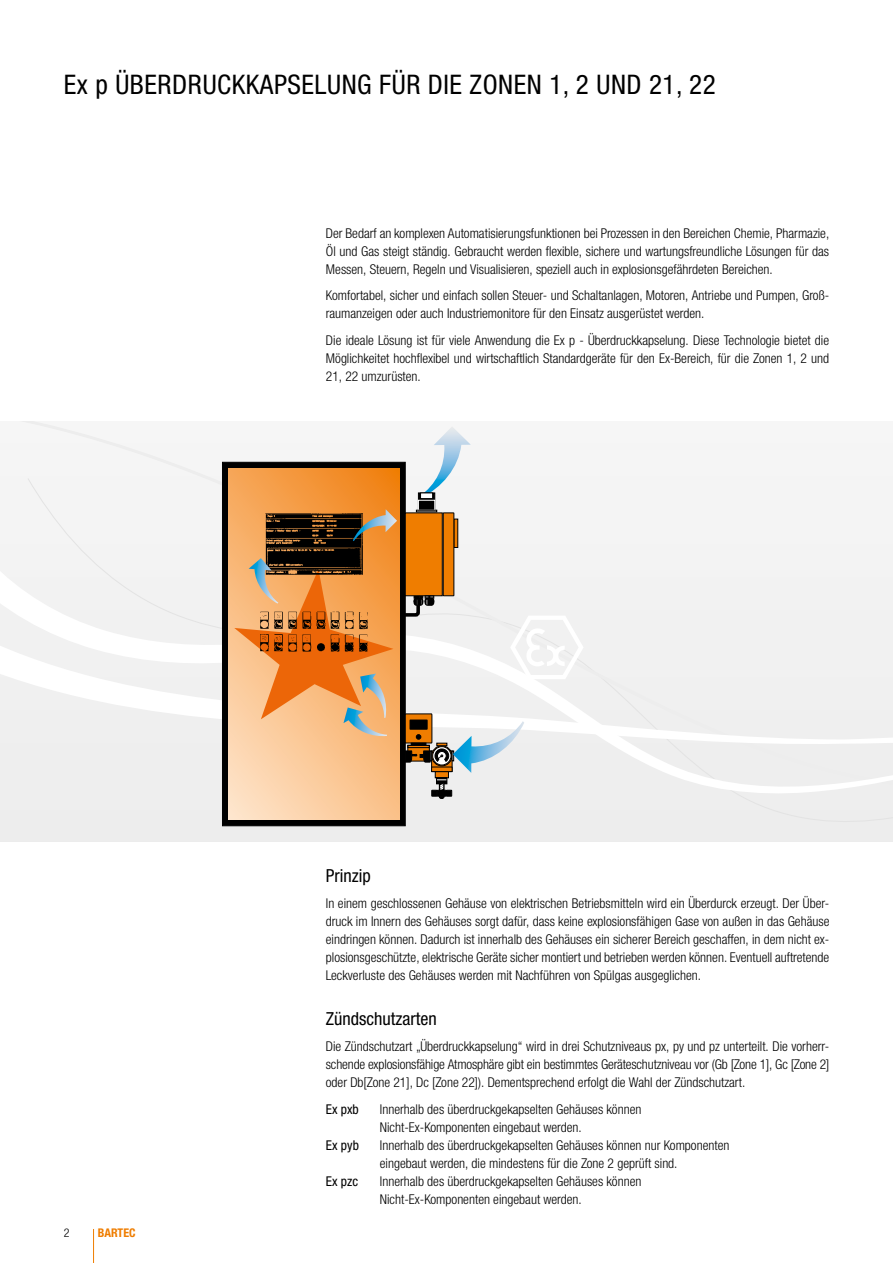
<style>
.page{position:relative;width:893px;height:1263px;background:#fff}
.page>*{position:absolute;margin:0;border:0;box-sizing:border-box;transform-origin:0 0}
.t1{font:condensed 27px "Helvetica Neue LTW1 G";letter-spacing:.02em;color:#000}
.t2{font:condensed 18px "Helvetica Neue LTW1 G";color:#000}
.t3{font:300 condensed 13.5px/18px "Helvetica Neue LTW1 G";color:#000;text-align:justify}
.t4{font:condensed 13.5px "Helvetica Neue LTW1 G";color:#000}
.t5{font:700 condensed 12px "Helvetica Neue LTW1 G";color:#ef7d00}
.t6{font:300 condensed 12px "Helvetica Neue LTW1 G";color:#000}
</style>
<div class="page">
<hr style="left:93px;top:1229px;width:1px;height:34px;background:#ef7d00">
<div style="left:27px;top:796px;width:866px;height:30px;background:#ededed"></div>
<div style="left:0;top:421px;width:893px;height:75px;background:#f5f5f5"></div>
<svg style="left:0;top:496px;width:893px;height:300px;fill:#f1f1f1"></svg>
<svg style="left:419px;top:426px;width:52px;height:72px"></svg>
<svg style="left:222px;top:462px;width:183px;height:364px;background:#1d1711"></svg>
<svg style="left:229px;top:468px;width:170px;height:351px;background:#f8b574"></svg>
<div style="left:418px;top:493px;width:17px;height:17px;background:#393939;border:1px solid #000"></div>
<div style="left:418px;top:500px;width:17px;height:10px;background:#000"></div>
<svg style="left:420px;top:493px;width:13px;height:6px"></svg>
<div style="left:435px;top:771px;width:14px;height:7px;background:#ef7d00;border:1px solid #000"></div>
<div style="left:436px;top:778px;width:11px;height:6px;border:1px solid #000"></div>
<svg style="left:432px;top:779px;width:20px;height:20px"></svg>
<svg style="left:234px;top:509px;width:349px;height:264px"></svg>
<h1 class="t1" style="left:64px;top:68px;width:653px">Ex p ÜBERDRUCKKAPSELUNG FÜR DIE ZONEN 1, 2 UND 21, 22</h1>
<p class="t3" style="left:326px;top:224px;width:505px">Der Bedarf an komplexen Automatisierungsfunktionen bei Prozessen in den Bereichen Chemie, Pharmazie, Öl und Gas steigt ständig. Gebraucht werden flexible, sichere und wartungsfreundliche Lösungen für das Messen, Steuern, Regeln und Visualisieren, speziell auch in explosionsgefährdeten Bereichen.</p>
<p class="t3" style="left:326px;top:286px;width:505px">Komfortabel, sicher und einfach sollen Steuer- und Schaltanlagen, Motoren, Antriebe und Pumpen, Groß&shy;raumanzeigen oder auch Industriemonitore für den Einsatz ausgerüstet werden.</p>
<p class="t3" style="left:326px;top:331px;width:505px">Die ideale Lösung ist für viele Anwendung die Ex p - Überdruckkapselung. Diese Technologie bietet die Möglichkeitet hochflexibel und wirtschaftlich Standardgeräte für den Ex-Bereich, für die Zonen 1, 2 und 21, 22 umzurüsten.</p>
<p class="t6" style="left:64px;top:1226px;width:7px">2</p>
<p class="t5" style="left:98px;top:1226px;width:39px">BARTEC</p>
<h2 class="t2" style="left:326px;top:865px;width:46px">Prinzip</h2>
<p class="t3" style="left:326px;top:894px;width:505px">In einem geschlossenen Gehäuse von elektrischen Betriebsmitteln wird ein Überdurck erzeugt. Der Über&shy;druck im Innern des Gehäuses sorgt dafür, dass keine explosionsfähigen Gase von außen in das Gehäuse eindringen können. Dadurch ist innerhalb des Gehäuses ein sicherer Bereich geschaffen, in dem nicht ex&shy;plosionsgeschützte, elektrische Geräte sicher montiert und betrieben werden können. Eventuell auftretende Leckverluste des Gehäuses werden mit Nachführen von Spülgas ausgeglichen.</p>
<h2 class="t2" style="left:326px;top:1008px;width:112px">Zündschutzarten</h2>
<p class="t3" style="left:326px;top:1037px;width:505px">Die Zündschutzart „Überdruckkapselung“ wird in drei Schutzniveaus px, py und pz unterteilt. Die vorherr&shy;schende explosionsfähige Atmosphäre gibt ein bestimmtes Geräteschutzniveau vor (Gb [Zone 1], Gc [Zone 2] oder Db[Zone 21], Dc [Zone 22]). Dementsprechend erfolgt die Wahl der Zündschutzart.</p>
<p class="t4" style="left:326px;top:1101px;width:34px">Ex pxb</p>
<p class="t3" style="left:380px;top:1100px;width:263px">Innerhalb des überdruckgekapselten Gehäuses können<br>Nicht-Ex-Komponenten eingebaut werden.</p>
<p class="t4" style="left:326px;top:1137px;width:35px">Ex pyb</p>
<p class="t3" style="left:380px;top:1136px;width:351px">Innerhalb des überdruckgekapselten Gehäuses können nur Komponenten eingebaut werden, die mindestens für die Zone 2 geprüft sind.</p>
<p class="t4" style="left:326px;top:1173px;width:34px">Ex pzc</p>
<p class="t3" style="left:380px;top:1172px;width:263px">Innerhalb des überdruckgekapselten Gehäuses können<br>Nicht-Ex-Komponenten eingebaut werden.</p>
</div>
